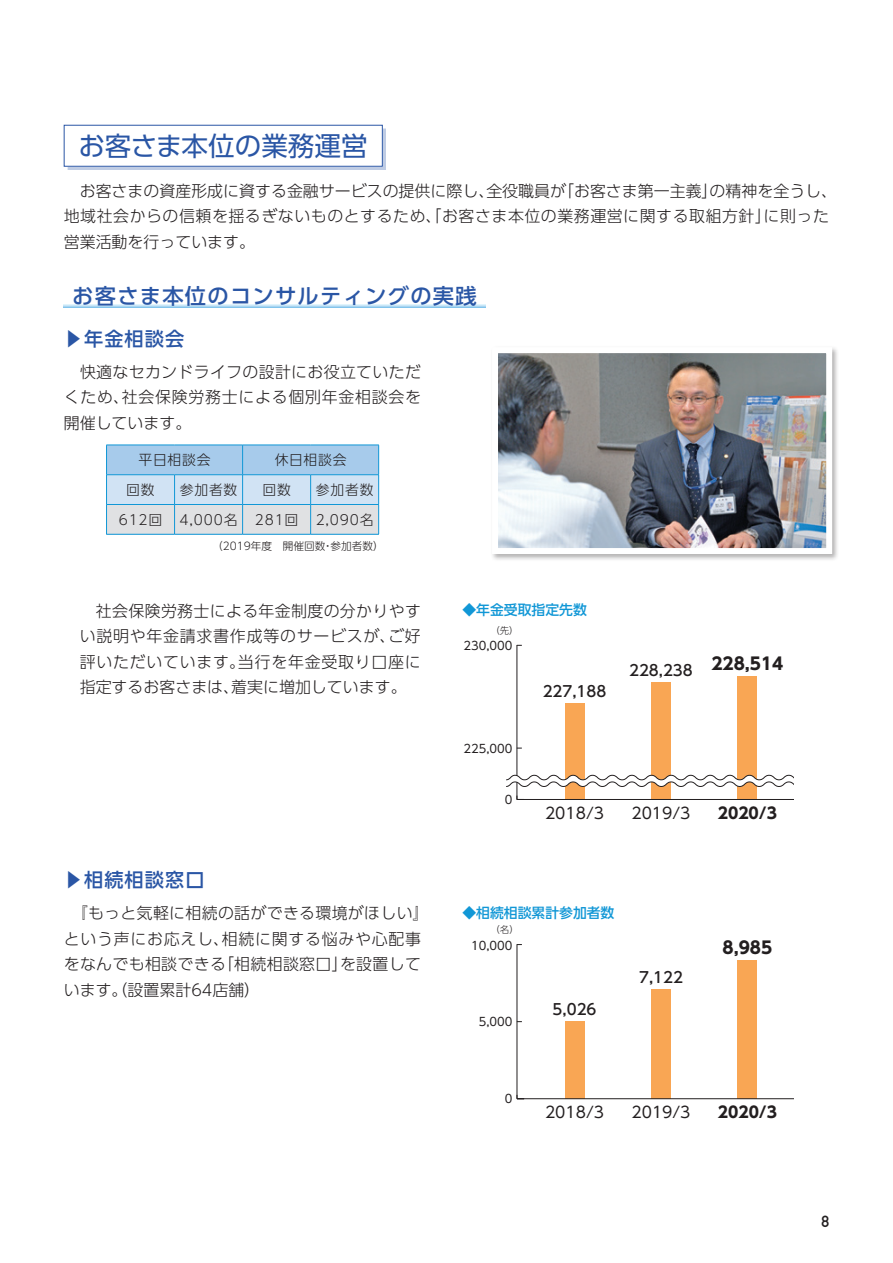
<style>
.page{position:relative;width:893px;height:1263px;background:#fff}
.page>*{position:absolute;margin:0;border:0;box-sizing:border-box;transform-origin:0 0}
.t1{font:26.55px "UD Shin Go Pro";color:#2a56a5}
.t2{font:500 21.3px "UD Shin Go Pro";letter-spacing:.06em;color:#2a56a5}
.t3{font:500 19.2px "UD Shin Go Pro";letter-spacing:.06em;color:#2a56a5}
.t4{font:700 16.8px "UD Shin Go Pro";color:#231f20}
.t5{font:300 15.9px/25.5px "UD Shin Go Pro";letter-spacing:.02em;color:#231f20;text-align:justify}
.t6{font:300 15.9px/25.5px "UD Shin Go Pro";color:#231f20}
.t7{font:15.9px "DIN Mittelschrift Std";color:#231f20}
.t8{font:15.6px "UD Shin Go Pro";color:#231f20}
.t9{font:700 15.6px "UD Shin Go Pro";color:#231f20}
.t10{font:500 15px "UD Shin Go Pro";color:#231f20}
.t11{font:300 13.8px/29.7px "UD Shin Go Pro";letter-spacing:.06em;color:#231f20;text-align:right}
.t12{font:500 13.8px "UD Shin Go Pro";color:#1197d6}
.t13{font:11.55px "UD Shin Go Pro";color:#231f20}
.t14{font:300 10.65px "UD Shin Go Pro";color:#231f20}
.t15{font:300 9.45px "UD Shin Go Pro";color:#231f20}
</style>
<div class="page">
<div style="left:67px;top:128px;width:319px;height:42px;background:#bfcce4"></div>
<div style="left:64px;top:125px;width:318px;height:41px;background:#fff"></div>
<div style="left:64px;top:125px;width:319px;height:42px;border:1px solid #2a56a5"></div>
<div style="left:565px;top:1021px;width:19px;height:78px;background:#f9a654"></div>
<div style="left:738px;top:960px;width:19px;height:139px;background:#f9a654"></div>
<div style="left:651px;top:989px;width:20px;height:110px;background:#f9a654"></div>
<hr style="left:517px;top:1098px;width:276px;height:1px;background:#231f20">
<hr style="left:517px;top:944px;width:1px;height:155px;background:#231f20">
<div style="left:565px;top:703px;width:19px;height:96px;background:#f9a654"></div>
<div style="left:738px;top:676px;width:19px;height:123px;background:#f9a654"></div>
<div style="left:651px;top:682px;width:20px;height:117px;background:#f9a654"></div>
<hr style="left:517px;top:799px;width:276px;height:1px;background:#231f20">
<hr style="left:517px;top:645px;width:1px;height:154px;background:#231f20">
<svg style="left:506px;top:775px;width:287px;height:12px"></svg>
<svg style="left:64px;top:304px;width:421px;height:3px"></svg>
<hr style="left:106px;top:534px;width:69px;height:1px;background:#1197d6">
<hr style="left:175px;top:534px;width:68px;height:1px;background:#1197d6">
<hr style="left:243px;top:534px;width:68px;height:1px;background:#1197d6">
<hr style="left:311px;top:534px;width:68px;height:1px;background:#1197d6">
<svg style="left:106px;top:445px;width:273px;height:89px"></svg>
<hr style="left:106px;top:504px;width:69px;height:1px;background:#1197d6">
<hr style="left:175px;top:504px;width:68px;height:1px;background:#1197d6">
<hr style="left:243px;top:504px;width:68px;height:1px;background:#1197d6">
<hr style="left:311px;top:504px;width:68px;height:1px;background:#1197d6">
<div style="left:490px;top:345px;width:350px;height:216px;background:#231f20;opacity:.35"></div>
<img style="left:499px;top:354px;width:326px;height:193px">
<div style="left:492px;top:347px;width:340px;height:207px;border:6px solid #fff"></div>
<h1 class="t1" style="left:79px;top:124px;width:291px">お客さま本位の業務運営</h1>
<p class="t6" style="left:64px;top:178px;width:775px">　お客さまの資産形成に資する金融サービスの提供に際し、全役職員が「お客さま第一主義」の精神を全うし、地域社会からの信頼を揺るぎないものとするため、「お客さま本位の業務運営に関する取組方針」に則った営業活動を行っています。</p>
<h2 class="t2" style="left:72px;top:278px;width:406px">お客さま本位のコンサルティングの実践</h2>
<p class="t3" style="left:64px;top:323px;width:122px">▶年金相談会</p>
<p class="t5" style="left:64px;top:359px;width:359px">　快適なセカンドライフの設計にお役立ていただくため、社会保険労務士による個別年金相談会を開催しています。</p>
<p class="t11" style="left:139px;top:444px;width:73px">平日相談会</p>
<p class="t11" style="left:275px;top:444px;width:73px">休日相談会</p>
<p class="t11" style="left:126px;top:474px;width:30px">回数</p>
<p class="t11" style="left:180px;top:474px;width:59px">参加者数</p>
<p class="t11" style="left:262px;top:474px;width:30px">回数</p>
<p class="t11" style="left:119px;top:474px;width:256px">参加者数<br>612回 4,000名 281回 2,090名</p>
<p class="t14" style="left:212px;top:537px;width:173px">（2019年度　開催回数・参加者数）</p>
<p class="t5" style="left:80px;top:597px;width:343px;text-indent:-16px">　　社会保険労務士による年金制度の分かりやすい説明や年金請求書作成等のサービスが、ご好評いただいています。当行を年金受取り口座に指定するお客さまは、着実に増加しています。</p>
<p class="t3" style="left:64px;top:864px;width:142px">▶相続相談窓口</p>
<p class="t5" style="left:64px;top:900px;width:367px;text-align:left">　『もっと気軽に相続の話ができる環境がほしい』という声にお応えし、相続に関する悩みや心配事をなんでも相談できる「相続相談窓口」を設置しています。（設置累計64店舗）</p>
<p class="t12" style="left:462px;top:598px;width:126px">◆年金受取指定先数</p>
<p class="t15" style="left:490px;top:623px;width:30px">（先）</p>
<p class="t13" style="left:463px;top:636px;width:50px">230,000</p>
<p class="t13" style="left:463px;top:739px;width:50px">225,000</p>
<p class="t13" style="left:505px;top:790px;width:9px">0</p>
<p class="t10" style="left:543px;top:679px;width:65px">227,188</p>
<p class="t8" style="left:545px;top:801px;width:61px">2018/3</p>
<p class="t10" style="left:629px;top:658px;width:65px">228,238</p>
<p class="t4" style="left:711px;top:649px;width:73px">228,514</p>
<p class="t8" style="left:631px;top:801px;width:61px">2019/3</p>
<p class="t9" style="left:718px;top:800px;width:61px">2020/3</p>
<p class="t12" style="left:462px;top:901px;width:154px">◆相続相談累計参加者数</p>
<p class="t15" style="left:491px;top:922px;width:30px">（名）</p>
<p class="t13" style="left:471px;top:936px;width:43px">10,000</p>
<p class="t13" style="left:479px;top:1012px;width:35px">5,000</p>
<p class="t10" style="left:553px;top:997px;width:45px">5,026</p>
<p class="t10" style="left:639px;top:965px;width:45px">7,122</p>
<p class="t13" style="left:505px;top:1089px;width:9px">0</p>
<p class="t8" style="left:545px;top:1100px;width:61px">2018/3</p>
<p class="t8" style="left:631px;top:1100px;width:61px">2019/3</p>
<p class="t4" style="left:723px;top:934px;width:51px">8,985</p>
<p class="t9" style="left:718px;top:1100px;width:61px">2020/3</p>
<p class="t7" style="left:821px;top:1212px;width:9px">8</p>
</div>
